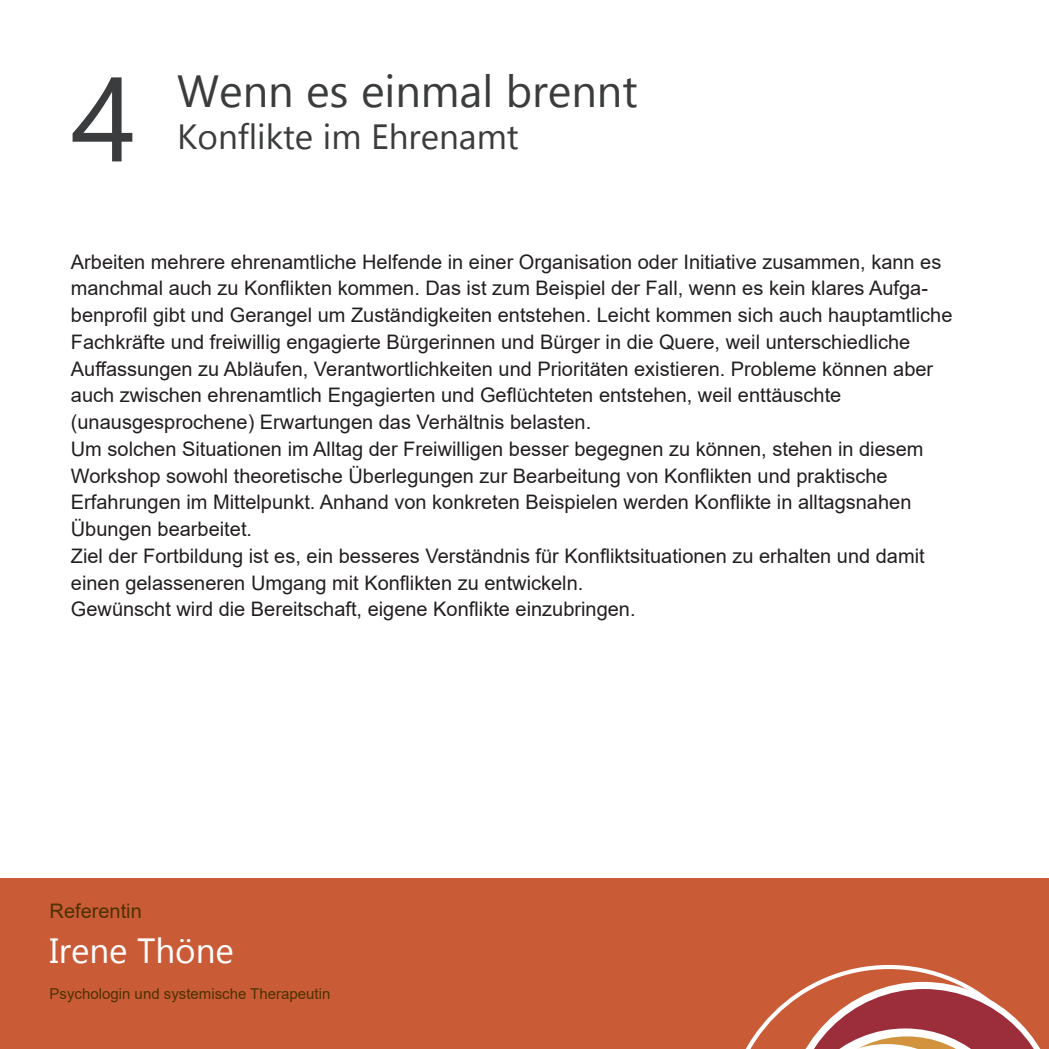
<style>
.page{position:relative;width:1049px;height:1049px;background:#fff}
.page>*{position:absolute;margin:0;border:0;box-sizing:border-box;transform-origin:0 0}
.t1{font:120px "Gadugi";color:#3b3c3d}
.t2{font:45px "Gadugi";color:#3b3c3d}
.t3{font:35px "Gadugi";color:#3b3c3d}
.t4{font:35px "Gadugi";color:#fff}
.t5{font:20px/26.8px "Arial";color:#231f20}
.t6{font:20px "Arial";color:#4c3201}
.t7{font:15px "Arial";color:#4c3201}
</style>
<div class="page">
<div style="left:0;top:879px;width:1049px;height:170px;background:#ca5b37"></div>
<svg style="left:745px;top:965px;width:296px;height:84px"></svg>
<h1 class="t1" style="left:72px;top:47px;width:66px">4</h1>
<h2 class="t2" style="left:177px;top:64px;width:462px">Wenn es einmal brennt</h2>
<h3 class="t3" style="left:177px;top:115px;width:343px">Konflikte im Ehrenamt</h3>
<p class="t5" style="left:71px;top:248px;width:883px">Arbeiten mehrere ehrenamtliche Helfende in einer Organisation oder Initiative zusammen, kann es manchmal auch zu Konflikten kommen. Das ist zum Beispiel der Fall, wenn es kein klares Aufga&shy;benprofil gibt und Gerangel um Zuständigkeiten entstehen. Leicht kommen sich auch hauptamtliche Fachkräfte und freiwillig engagierte Bürgerinnen und Bürger in die Quere, weil unterschiedliche Auffassungen zu Abläufen, Verantwortlichkeiten und Prioritäten existieren. Probleme können aber auch zwischen ehrenamtlich Engagierten und Geflüchteten entstehen, weil enttäuschte (unausgesprochene) Erwartungen das Verhältnis belasten.<br>Um solchen Situationen im Alltag der Freiwilligen besser begegnen zu können, stehen in diesem Workshop sowohl theoretische Überlegungen zur Bearbeitung von Konflikten und praktische Erfahrungen im Mittelpunkt. Anhand von konkreten Beispielen werden Konflikte in alltagsnahen Übungen bearbeitet.<br>Ziel der Fortbildung ist es, ein besseres Verständnis für Konfliktsituationen zu erhalten und damit einen gelasseneren Umgang mit Konflikten zu entwickeln.<br>Gewünscht wird die Bereitschaft, eigene Konflikte einzubringen.</p>
<p class="t6" style="left:50px;top:897px;width:94px">Referentin</p>
<h3 class="t4" style="left:50px;top:930px;width:186px">Irene Thöne</h3>
<p class="t7" style="left:50px;top:984px;width:282px">Psychologin und systemische Therapeutin</p>
</div>
